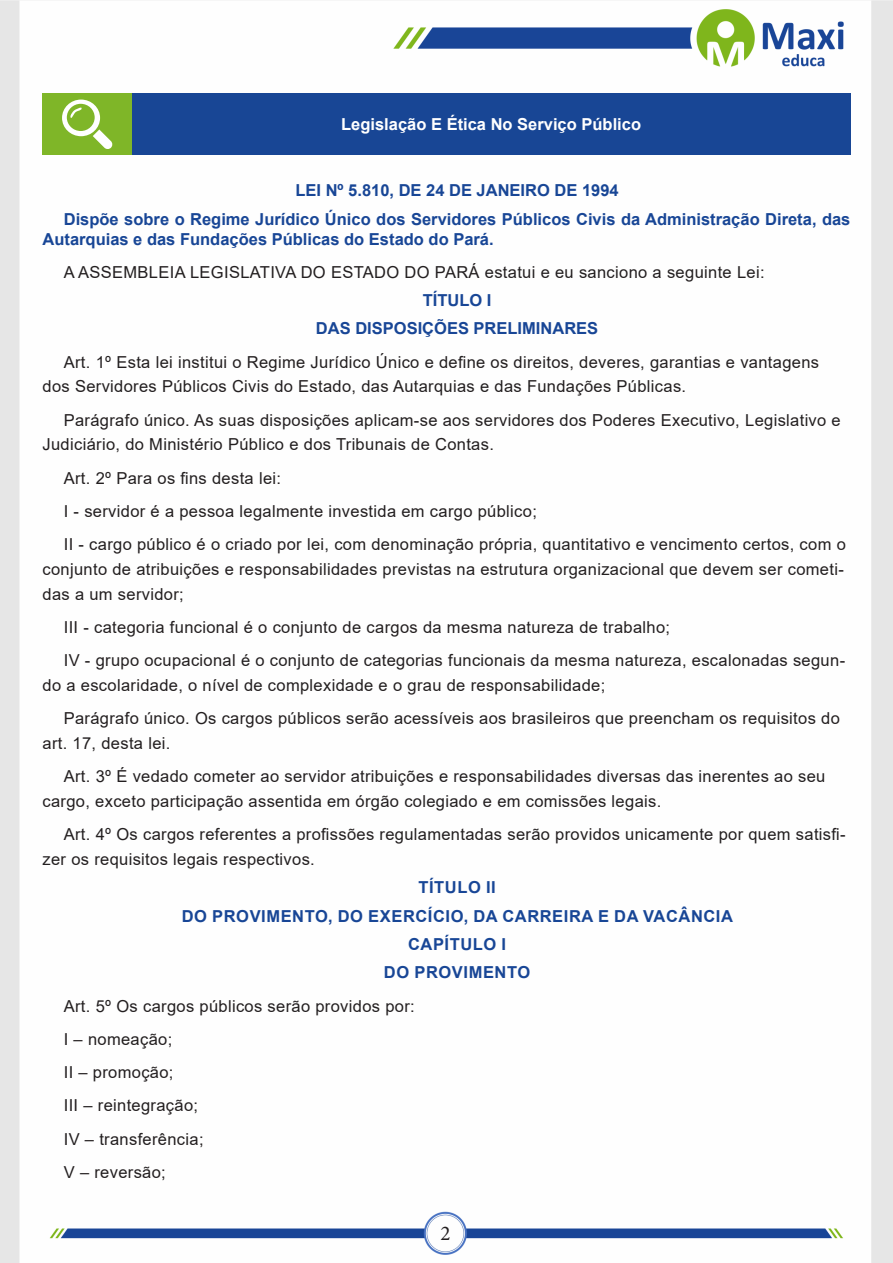
<style>
.page{position:relative;width:893px;height:1263px;background:#fff}
.page>*{position:absolute;margin:0;border:0;box-sizing:border-box;transform-origin:0 0}
.t1{font:21px "Minion Pro";color:#231f20}
.APOSTILA{font:16.5px/24.8px "Arial";letter-spacing:.02em;color:#231f20}
.TEXTO_BASE{font:700 16.5px/19.8px "Arial";color:#184696}
.TITULO_DE_LEI{font:700 16.5px "Arial";letter-spacing:.035em;color:#184696}
.Titulo_de_Caixa{font:700 16.5px "Arial";color:#fff}
</style>
<div class="page">
<img style="left:0;top:0;width:893px;height:1263px">
<div style="left:43px;top:94px;width:89px;height:61px;background:#7fb628"></div>
<div style="left:132px;top:94px;width:718px;height:61px;background:#184695"></div>
<svg style="left:62px;top:100px;width:51px;height:49px"></svg>
<p class="Titulo_de_Caixa" style="left:341px;top:113px;width:301px">Legislação E Ética No Serviço Público</p>
<p class="TEXTO_BASE" style="left:295px;top:181px;width:325px">LEI Nº 5.810, DE 24 DE JANEIRO DE 1994</p>
<p class="TEXTO_BASE" style="left:43px;top:209px;width:809px;text-indent:21px">Dispõe sobre o Regime Jurídico Único dos Servidores Públicos Civis da Administração Direta, das<br>Autarquias e das Fundações Públicas do Estado do Pará.</p>
<p class="APOSTILA" style="left:64px;top:260px;width:702px">A ASSEMBLEIA LEGISLATIVA DO ESTADO DO PARÁ estatui e eu sanciono a seguinte Lei:</p>
<p class="TEXTO_BASE" style="left:423px;top:291px;width:70px">TÍTULO I</p>
<p class="TEXTO_BASE" style="left:316px;top:319px;width:284px">DAS DISPOSIÇÕES PRELIMINARES</p>
<p class="APOSTILA" style="left:43px;top:349px;width:778px;text-indent:21px">Art. 1º Esta lei institui o Regime Jurídico Único e define os direitos, deveres, garantias e vantagens dos Servidores Públicos Civis do Estado, das Autarquias e das Fundações Públicas.</p>
<p class="APOSTILA" style="left:43px;top:407px;width:800px;text-indent:21px">Parágrafo único. As suas disposições aplicam-se aos servidores dos Poderes Executivo, Legislativo e<br>Judiciário, do Ministério Público e dos Tribunais de Contas.</p>
<p class="APOSTILA" style="left:64px;top:465px;width:219px">Art. 2º Para os fins desta lei:</p>
<p class="APOSTILA" style="left:64px;top:499px;width:475px">I - servidor é a pessoa legalmente investida em cargo público;</p>
<p class="APOSTILA" style="left:43px;top:532px;width:805px;text-align:justify;text-indent:21px">II - cargo público é o criado por lei, com denominação própria, quantitativo e vencimento certos, com o conjunto de atribuições e responsabilidades previstas na estrutura organizacional que devem ser cometi&shy;das a um servidor;</p>
<p class="APOSTILA" style="left:64px;top:615px;width:608px">III - categoria funcional é o conjunto de cargos da mesma natureza de trabalho;</p>
<p class="APOSTILA" style="left:43px;top:648px;width:804px;text-indent:21px">IV - grupo ocupacional é o conjunto de categorias funcionais da mesma natureza, escalonadas segun&shy;do a escolaridade, o nível de complexidade e o grau de responsabilidade;</p>
<p class="APOSTILA" style="left:43px;top:706px;width:799px;text-indent:21px">Parágrafo único. Os cargos públicos serão acessíveis aos brasileiros que preencham os requisitos do art. 17, desta lei.</p>
<p class="APOSTILA" style="left:43px;top:764px;width:784px;text-indent:21px">Art. 3º É vedado cometer ao servidor atribuições e responsabilidades diversas das inerentes ao seu cargo, exceto participação assentida em órgão colegiado e em comissões legais.</p>
<p class="APOSTILA" style="left:43px;top:822px;width:805px;text-indent:21px">Art. 4º Os cargos referentes a profissões regulamentadas serão providos unicamente por quem satisfi&shy;zer os requisitos legais respectivos.</p>
<p class="TITULO_DE_LEI" style="left:418px;top:876px;width:79px">TÍTULO II</p>
<p class="TITULO_DE_LEI" style="left:182px;top:904px;width:553px">DO PROVIMENTO, DO EXERCÍCIO, DA CARREIRA E DA VACÂNCIA</p>
<p class="TITULO_DE_LEI" style="left:408px;top:932px;width:100px">CAPÍTULO I</p>
<p class="TITULO_DE_LEI" style="left:384px;top:961px;width:148px">DO PROVIMENTO</p>
<p class="APOSTILA" style="left:64px;top:993px;width:353px">Art. 5º Os cargos públicos serão providos por:</p>
<p class="APOSTILA" style="left:64px;top:1026px;width:110px">I – nomeação;</p>
<p class="APOSTILA" style="left:64px;top:1060px;width:111px">II – promoção;</p>
<p class="APOSTILA" style="left:64px;top:1093px;width:136px">III – reintegração;</p>
<p class="APOSTILA" style="left:64px;top:1126px;width:141px">IV – transferência;</p>
<p class="APOSTILA" style="left:64px;top:1159px;width:104px">V – reversão;</p>
<p class="t1" style="left:440px;top:1219px;width:12px">2</p>
</div>
